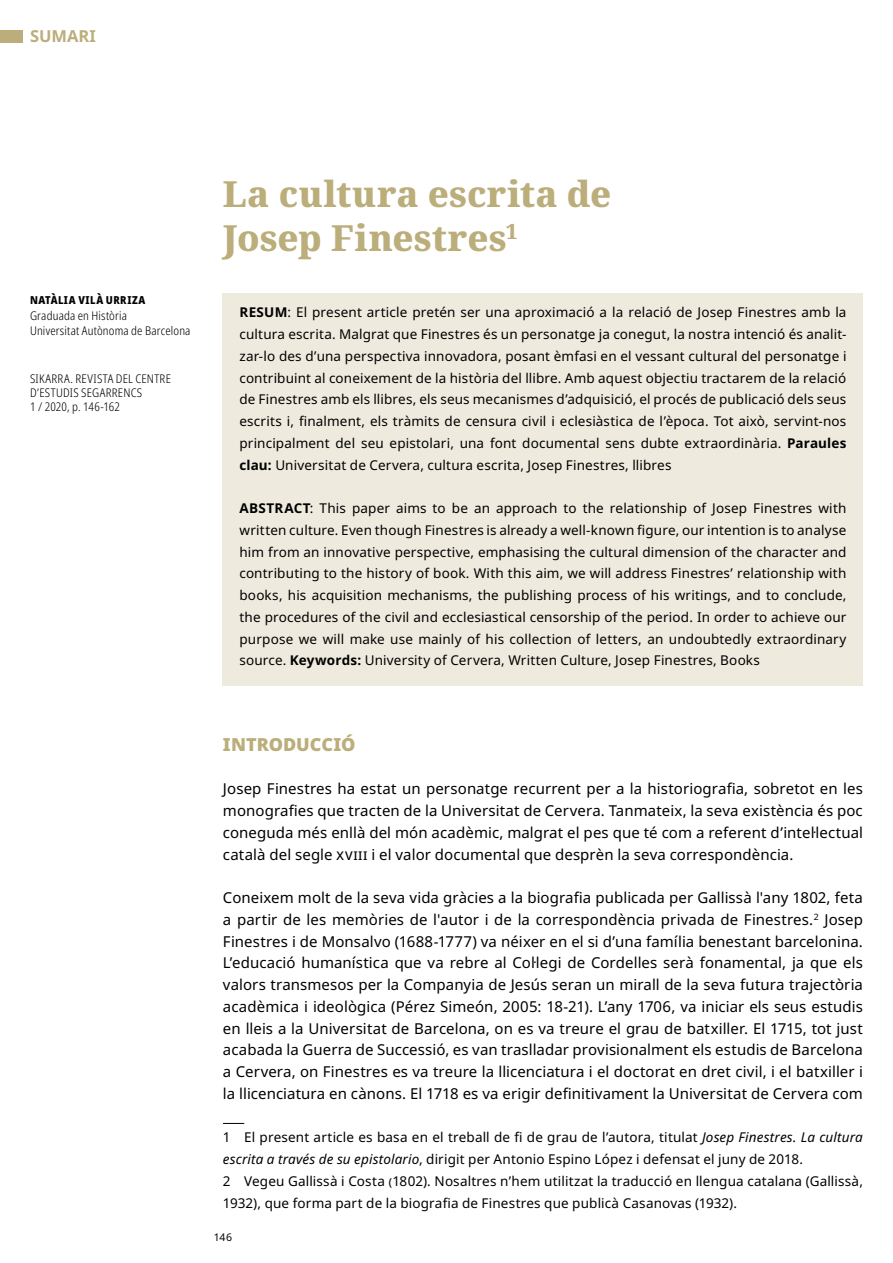
<style>
.page{position:relative;width:893px;height:1263px;background:#fff}
.page>*{position:absolute;margin:0;border:0;box-sizing:border-box;transform-origin:0 0}
.t1{font:800 36px/43.5px "Noto Serif";letter-spacing:.005em;color:#bbae7b}
.t2{font:900 18px "Noto Sans";color:#bbae7b}
.t3{font:700 16.5px "Noto Sans";color:#bbae7b}
.t4{font:15px/21.8px "Noto Sans";letter-spacing:.005em;color:#000;text-align:justify}
.t5{font:13.5px/21.8px "Noto Sans";letter-spacing:.01em;color:#000;text-align:justify}
.t6{font:700 condensed 13.5px "Noto Sans";color:#000}
.t7{font:300 condensed 12px/14.4px "Noto Sans";letter-spacing:.015em;color:#000}
.t8{font:10.5px "Noto Sans";color:#000}
.s1{font-weight:700}
.s2{font-style:italic}
</style>
<div class="page">
<div style="left:0;top:30px;width:22px;height:12px;background:#bbae7b"></div>
<svg style="left:223px;top:1123px;width:21px;height:1px"></svg>
<div style="left:223px;top:294px;width:640px;height:196px;background:#eeeade"></div>
<div style="left:223px;top:490px;width:640px;height:196px;background:#eeeade"></div>
<p class="t3" style="left:30px;top:24px;width:67px">SUMARI</p>
<p class="t6" style="left:30px;top:289px;width:31px">NAT ÀLIA</p>
<p class="t6" style="left:78px;top:289px;width:35px">VIL À URRIZA</p>
<p class="t7" style="left:30px;top:309px;width:162px">Graduada en Història<br>Universitat Autònoma de Barcelona</p>
<p class="t7" style="left:30px;top:371px;width:142px">SIKARRA. REVISTA DEL CENTRE<br>D’ESTUDIS SEGARRENCS<br>1 / 2020, p. 146-162</p>
<h1 class="t1" style="left:223px;top:173px;width:390px">La cultura escrita de<br>Josep Finestres<sup>1</sup></h1>
<p class="t5" style="left:239px;top:302px;width:608px"><span class="s1">RESUM</span>: El present article pretén ser una aproximació a la relació de Josep Finestres amb la cultura escrita. Malgrat que Finestres és un personatge ja conegut, la nostra intenció és analit&shy;zar-lo des d’una perspectiva innovadora, posant èmfasi en el vessant cultural del personatge i contribuint al coneixement de la història del llibre. Amb aquest objectiu tractarem de la relació de Finestres amb els llibres, els seus mecanismes d’adquisició, el procés de publicació dels seus escrits i, finalment, els tràmits de censura civil i eclesiàstica de l’època. Tot això, servint-nos principalment del seu epistolari, una font documental sens dubte extraordinària. <span class="s1">Paraules clau:</span> Universitat de Cervera, cultura escrita, Josep Finestres, llibres</p>
<p class="t5" style="left:239px;top:498px;width:608px"><span class="s1">ABSTRACT</span>: This paper aims to be an approach to the relationship of Josep Finestres with written culture. Even though Finestres is already a well-known figure, our intention is to analyse him from an innovative perspective, emphasising the cultural dimension of the character and contributing to the history of book. With this aim, we will address Finestres’ relationship with books, his acquisition mechanisms, the publishing process of his writings, and to conclude, the procedures of the civil and ecclesiastical censorship of the period. In order to achieve our purpose we will make use mainly of his collection of letters, an undoubtedly extraordinary source. <span class="s1">Keywords:</span> University of Cervera, Written Culture, Josep Finestres, Books</p>
<h2 class="t2" style="left:223px;top:731px;width:134px">INTRODUCCIÓ</h2>
<p class="t4" style="left:223px;top:778px;width:641px">Josep Finestres ha estat un personatge recurrent per a la historiografia, sobretot en les monografies que tracten de la Universitat de Cervera. Tanmateix, la seva existència és poc coneguda més enllà del món acadèmic, malgrat el pes que té com a referent d’intel·lectual català del segle xviii i el valor documental que desprèn la seva correspondència.</p>
<p class="t4" style="left:223px;top:887px;width:641px">Coneixem molt de la seva vida gràcies a la biografia publicada per Gallissà l'any 1802, feta a partir de les memòries de l'autor i de la correspondència privada de Finestres.<sup>2</sup> Josep Finestres i de Monsalvo (1688-1777) va néixer en el si d’una família benestant barcelonina.<br>L’educació humanística que va rebre al Col·legi de Cordelles serà fonamental, ja que els valors transmesos per la Companyia de Jesús seran un mirall de la seva futura trajectòria acadèmica i ideològica (Pérez Simeón, 2005: 18-21). L’any 1706, va iniciar els seus estudis en lleis a la Universitat de Barcelona, on es va treure el grau de batxiller. El 1715, tot just acabada la Guerra de Successió, es van traslladar provisionalment els estudis de Barcelona a Cervera, on Finestres es va treure la llicenciatura i el doctorat en dret civil, i el batxiller i la llicenciatura en cànons. El 1718 es va erigir definitivament la Universitat de Cervera com</p>
<p class="t5" style="left:223px;top:1127px;width:641px;text-align:left">1 El present article es basa en el treball de fi de grau de l’autora, titulat <span class="s2">Josep Finestres. La cultura escrita a través de su epistolario</span>, dirigit per Antonio Espino López i defensat el juny de 2018.<br>2 Vegeu Gallissà i Costa (1802). Nosaltres n’hem utilitzat la traducció en llengua catalana (Gallissà, 1932), que forma part de la biografia de Finestres que publicà Casanovas (1932).</p>
<p class="t8" style="left:214px;top:1229px;width:20px">146</p>
</div>
